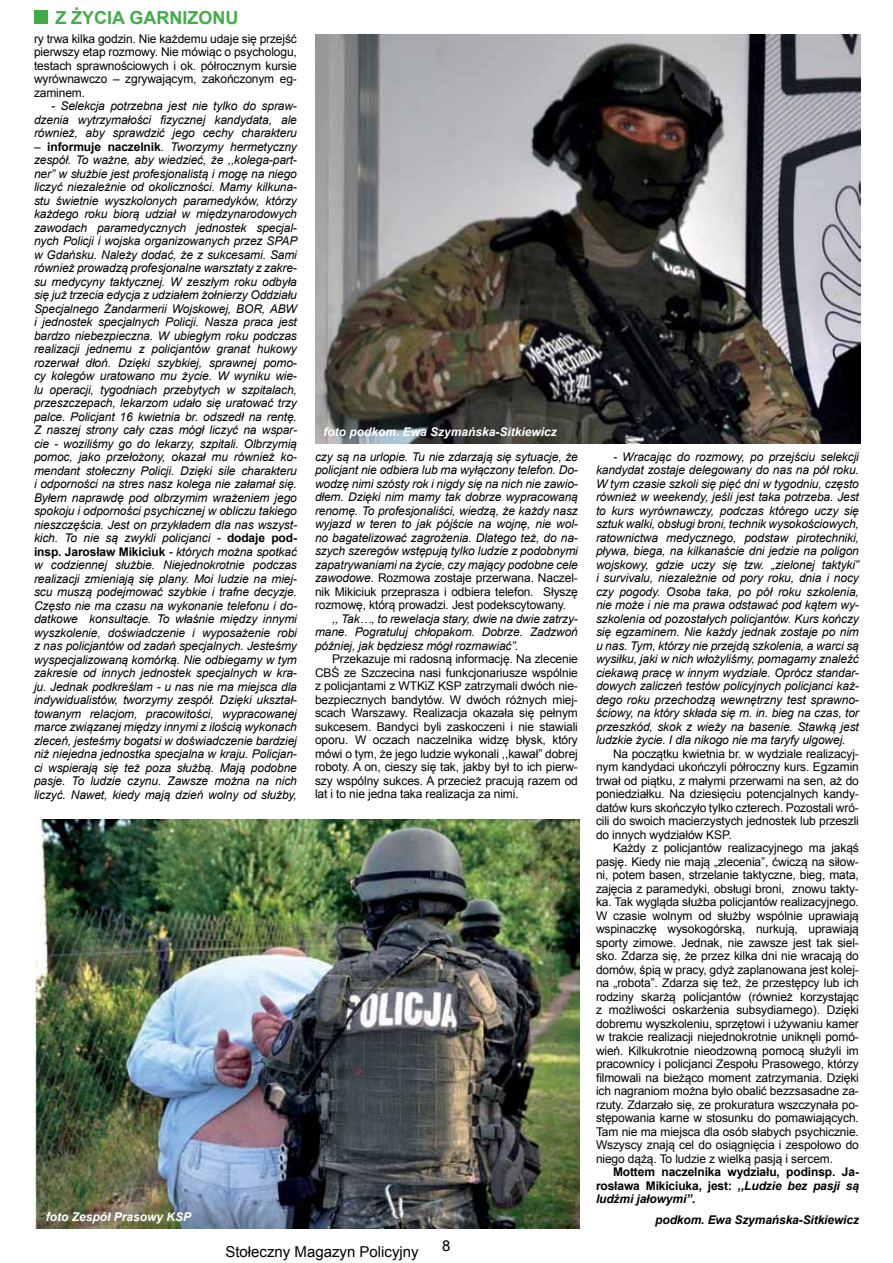
<style>
.page{position:relative;width:893px;height:1263px;background:#fff}
.page>*{position:absolute;margin:0;border:0;box-sizing:border-box;transform-origin:0 0}
.t1{font:700 18px "Arial";color:#41ad49}
.t2{font:15px "Arial";color:#000}
.t3{font:italic 12px/13.5px "Arial";letter-spacing:-.01em;color:#000;text-align:justify}
.t4{font:12px/13.5px "Arial";letter-spacing:-.01em;color:#000;text-align:justify}
.t5{font:700 12px/13.5px "Arial";letter-spacing:-.01em;color:#000;text-align:justify}
.t6{font:italic 700 12px "Arial";color:#fff}
.t7{font:italic 700 12px "Arial";letter-spacing:-.01em;color:#000}
.s1{font-style:normal}
.s2{font-weight:700;font-style:normal}
.s3{font-style:italic}
</style>
<div class="page">
<div style="left:34px;top:10px;width:13px;height:14px;background:#41ad49"></div>
<img style="left:315px;top:34px;width:546px;height:409px">
<img style="left:34px;top:820px;width:546px;height:409px">
<h1 class="t1" style="left:55px;top:5px;width:185px">Z ŻYCIA GARNIZONU</h1>
<p class="t4" style="left:34px;top:32px;width:264px">ry trwa kilka godzin. Nie każdemu udaje się przejść pierwszy etap rozmowy. Nie mówiąc o psychologu, testach sprawnościowych i ok. półrocznym kursie wyrównawczo – zgrywającym, zakończonym eg&shy;zaminem.</p>
<p class="t3" style="left:34px;top:99px;width:264px;text-indent:17px">- Selekcja potrzebna jest nie tylko do spraw&shy;dzenia wytrzymałości fizycznej kandydata, ale również, aby sprawdzić jego cechy charakteru</p>
<p class="t3" style="left:34px;top:140px;width:265px"><span class="s1">–</span> <span class="s2">informuje naczelnik</span><span class="s1">.</span> Tworzymy hermetyczny zespół. To ważne, aby wiedzieć, że ,,kolega-part&shy;ner” w służbie jest profesjonalistą i mogę na niego liczyć niezależnie od okoliczności. Mamy kilkuna&shy;stu świetnie wyszkolonych paramedyków, którzy każdego roku biorą udział w międzynarodowych zawodach paramedycznych jednostek specjal&shy;nych Policji i wojska organizowanych przez SPAP w Gdańsku. Należy dodać, że z sukcesami. Sami również prowadzą profesjonalne warsztaty z zakre&shy;su medycyny taktycznej. W zeszłym roku odbyła się już trzecia edycja z udziałem żołnierzy Oddziału Specjalnego Żandarmerii Wojskowej, BOR, ABW i jednostek specjalnych Policji. Nasza praca jest bardzo niebezpieczna. W ubiegłym roku podczas realizacji jednemu z policjantów granat hukowy rozerwał dłoń. Dzięki szybkiej, sprawnej pomo&shy;cy kolegów uratowano mu życie. W wyniku wie&shy;lu operacji, tygodniach przebytych w szpitalach, przeszczepach, lekarzom udało się uratować trzy palce. Policjant 16 kwietnia br. odszedł na rentę.<br>Z naszej strony cały czas mógł liczyć na wspar&shy;cie - woziliśmy go do lekarzy, szpitali. Olbrzymią pomoc, jako przełożony, okazał mu również ko&shy;mendant stołeczny Policji. Dzięki sile charakteru i odporności na stres nasz kolega nie załamał się.<br>Byłem naprawdę pod olbrzymim wrażeniem jego spokoju i odporności psychicznej w obliczu takiego nieszczęścia. Jest on przykładem dla nas wszyst&shy;kich. To nie są zwykli policjanci - <span class="s2">dodaje pod&shy;insp. Jarosław Mikiciuk</span> - których można spotkać w codziennej służbie. Niejednokrotnie podczas realizacji zmieniają się plany. Moi ludzie na miej&shy;scu muszą podejmować szybkie i trafne decyzje.<br>Często nie ma czasu na wykonanie telefonu i do&shy;datkowe konsultacje. To właśnie między innymi wyszkolenie, doświadczenie i wyposażenie robi z nas policjantów od zadań specjalnych. Jesteśmy wyspecjalizowaną komórką. Nie odbiegamy w tym zakresie od innych jednostek specjalnych w kra&shy;ju. Jednak podkreślam - u nas nie ma miejsca dla indywidualistów, tworzymy zespół. Dzięki ukształ&shy;towanym relacjom, pracowitości, wypracowanej marce związanej między innymi z ilością wykonach zleceń, jesteśmy bogatsi w doświadczenie bardziej niż niejedna jednostka specjalna w kraju. Policjan&shy;ci wspierają się też poza służbą. Mają podobne pasje. To ludzie czynu. Zawsze można na nich liczyć. Nawet, kiedy mają dzień wolny od służby,</p>
<p class="t6" style="left:323px;top:424px;width:235px">foto podkom. Ewa Szymańska-Sitkiewicz</p>
<p class="t3" style="left:315px;top:450px;width:264px">czy są na urlopie. Tu nie zdarzają się sytuacje, że policjant nie odbiera lub ma wyłączony telefon. Do&shy;wodzę nimi szósty rok i nigdy się na nich nie zawio&shy;dłem. Dzięki nim mamy tak dobrze wypracowaną renomę. To profesjonaliści, wiedzą, że każdy nasz wyjazd w teren to jak pójście na wojnę, nie wol&shy;no bagatelizować zagrożenia. Dlatego też, do na&shy;szych szeregów wstępują tylko ludzie z podobnymi zapatrywaniami na życie, czy mający podobne cele zawodowe. <span class="s1">Rozmowa zostaje przerwana. Naczel&shy;nik Mikiciuk przeprasza i odbiera telefon</span>. <span class="s1">Słyszę rozmowę, którą prowadzi. Jest podekscytowany.</span></p>
<p class="t3" style="left:315px;top:612px;width:264px;text-indent:17px">,, Tak…, to rewelacja stary, dwie na dwie zatrzy&shy;mane. Pogratuluj chłopakom. Dobrze. Zadzwoń później, jak będziesz mógł rozmawiać”.</p>
<p class="t4" style="left:315px;top:652px;width:264px;text-indent:17px">Przekazuje mi radosną informację. Na zlecenie CBŚ ze Szczecina nasi funkcjonariusze wspólnie z policjantami z WTKiZ KSP zatrzymali dwóch nie&shy;bezpiecznych bandytów. W dwóch różnych miej&shy;scach Warszawy. Realizacja okazała się pełnym sukcesem. Bandyci byli zaskoczeni i nie stawiali oporu. W oczach naczelnika widzę błysk, który mówi o tym, że jego ludzie wykonali ,,kawał” dobrej roboty. A on, cieszy się tak, jakby był to ich pierw&shy;szy wspólny sukces. A przecież pracują razem od lat i to nie jedna taka realizacja za nimi.</p>
<p class="t6" style="left:46px;top:1208px;width:147px">foto Zespół Prasowy KSP</p>
<p class="t2" style="left:225px;top:1242px;width:195px">Stołeczny Magazyn Policyjny</p>
<p class="t2" style="left:442px;top:1236px;width:10px">8</p>
<p class="t3" style="left:596px;top:450px;width:264px;text-indent:17px">- Wracając do rozmowy, po przejściu selekcji kandydat zostaje delegowany do nas na pół roku.<br>W tym czasie szkoli się pięć dni w tygodniu, często również w weekendy, jeśli jest taka potrzeba. Jest to kurs wyrównawczy, podczas którego uczy się sztuk walki, obsługi broni, technik wysokościowych, ratownictwa medycznego, podstaw pirotechniki, pływa, biega, na kilkanaście dni jedzie na poligon wojskowy, gdzie uczy się tzw. „zielonej taktyki” i survivalu, niezależnie od pory roku, dnia i nocy czy pogody. Osoba taka, po pół roku szkolenia, nie może i nie ma prawa odstawać pod kątem wy&shy;szkolenia od pozostałych policjantów. Kurs kończy się egzaminem. Nie każdy jednak zostaje po nim u nas. Tym, którzy nie przejdą szkolenia, a warci są wysiłku, jaki w nich włożyliśmy, pomagamy znaleźć ciekawą pracę w innym wydziale. Oprócz standar&shy;dowych zaliczeń testów policyjnych policjanci każ&shy;dego roku przechodzą wewnętrzny test sprawno&shy;ściowy, na który składa się m. in. bieg na czas, tor przeszkód, skok z wieży na basenie. Stawką jest ludzkie życie. I dla nikogo nie ma taryfy ulgowej.</p>
<p class="t4" style="left:596px;top:747px;width:264px;text-indent:17px">Na początku kwietnia br. w wydziale realizacyj&shy;nym kandydaci ukończyli półroczny kurs. Egzamin trwał od piątku, z małymi przerwami na sen, aż do poniedziałku. Na dziesięciu potencjalnych kandy&shy;datów kurs skończyło tylko czterech. Pozostali wró&shy;cili do swoich macierzystych jednostek lub przeszli do innych wydziałów KSP.</p>
<p class="t4" style="left:596px;top:841px;width:264px;text-indent:17px">Każdy z policjantów realizacyjnego ma jakąś pasję. Kiedy nie mają „zlecenia”, ćwiczą na siłow&shy;ni, potem basen, strzelanie taktyczne, bieg, mata, zajęcia z paramedyki, obsługi broni, znowu takty&shy;ka. Tak wygląda służba policjantów realizacyjnego.<br>W czasie wolnym od służby wspólnie uprawiają wspinaczkę wysokogórską, nurkują, uprawiają sporty zimowe. Jednak, nie zawsze jest tak siel&shy;sko. Zdarza się, że przez kilka dni nie wracają do domów, śpią w pracy, gdyż zaplanowana jest kolej&shy;na „robota”. Zdarza się też, że przestępcy lub ich rodziny skarżą policjantów (również korzystając z możliwości oskarżenia subsydiarnego). Dzięki dobremu wyszkoleniu, sprzętowi i używaniu kamer w trakcie realizacji niejednokrotnie uniknęli pomó&shy;wień. Kilkukrotnie nieodzowną pomocą służyli im pracownicy i policjanci Zespołu Prasowego, którzy filmowali na bieżąco moment zatrzymania. Dzięki ich nagraniom można było obalić bezzsasadne za&shy;rzuty. Zdarzało się, ze prokuratura wszczynała po&shy;stępowania karne w stosunku do pomawiających.<br>Tam nie ma miejsca dla osób słabych psychicznie.<br>Wszyscy znają cel do osiągnięcia i zespołowo do niego dążą. To ludzie z wielką pasją i sercem.</p>
<p class="t5" style="left:596px;top:1165px;width:264px;text-indent:17px">Mottem naczelnika wydziału, podinsp. Ja&shy;rosława Mikiciuka, jest: <span class="s3">,,Ludzie bez pasji są ludźmi jałowymi”.</span></p>
<p class="t7" style="left:655px;top:1212px;width:205px">podkom. Ewa Szymańska-Sitkiewicz</p>
</div>
